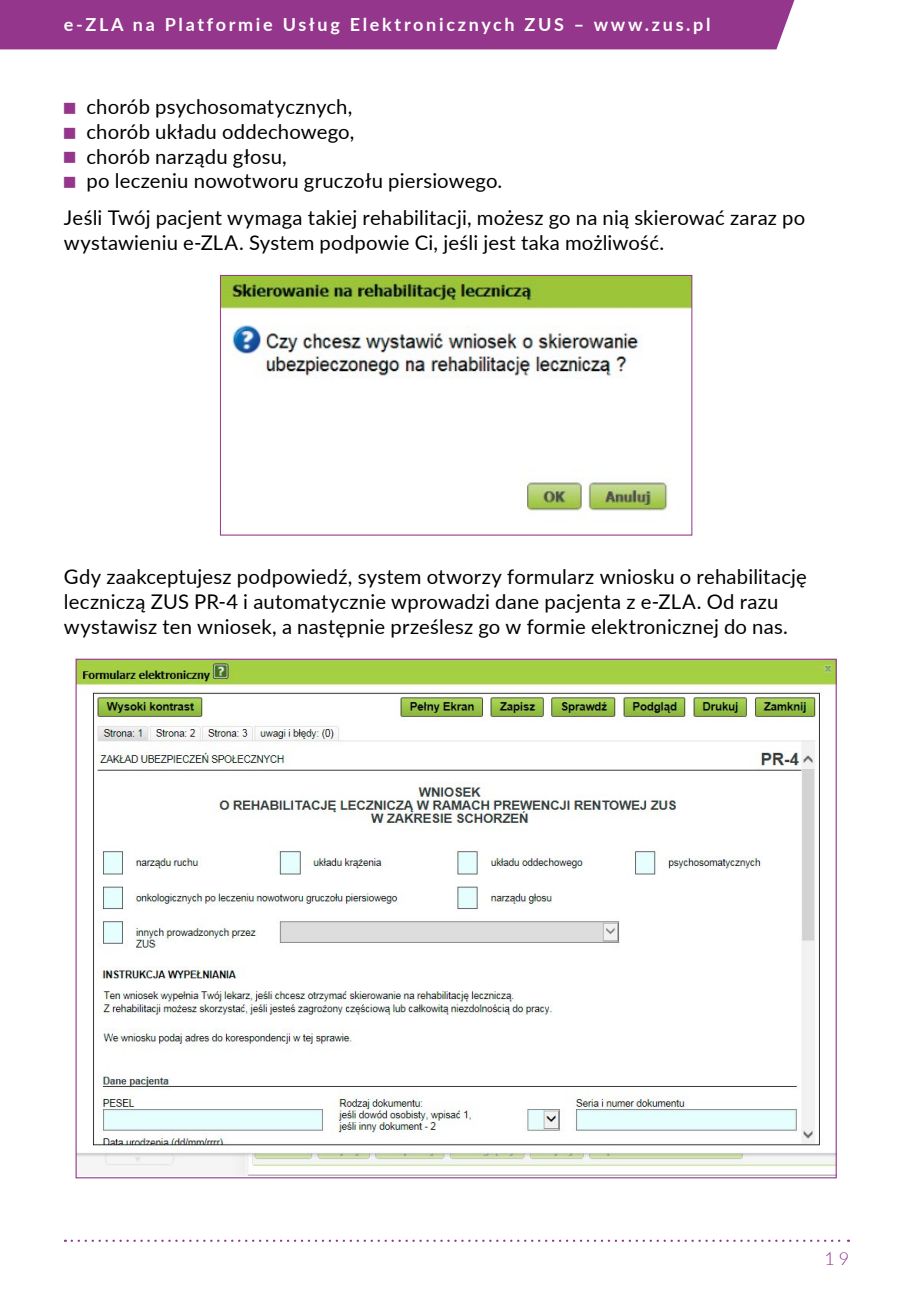
<style>
.page{position:relative;width:913px;height:1295px;background:#fff}
.page>*{position:absolute;margin:0;border:0;box-sizing:border-box;transform-origin:0 0}
.tekst_podstawowy_9_1{font:20.25px/24.8px "Lato";letter-spacing:.01em;color:#000}
.t1{font:700 18px "Lato";letter-spacing:.15em;color:#fff}
.t2{font:300 18px "Lato";color:#94368b}
.s1{font-family:"Newspaper Pi PL Regular A";font-size:15.75px;color:#94368b}
</style>
<div class="page">
<div style="left:0;top:0;width:795px;height:49px;background:#94368b"></div>
<svg style="left:72px;top:1239px;width:776px;height:3px"></svg>
<svg style="left:219px;top:274px;width:473px;height:262px"></svg>
<svg style="left:75px;top:658px;width:761px;height:521px"></svg>
<p class="t1" style="left:64px;top:11px;width:648px">e-ZLA na Platformie Usług Elektronicznych ZUS – www.zus.pl</p>
<p class="tekst_podstawowy_9_1" style="left:64px;top:93px;width:290px"><span class="s1">t</span> chorób psychosomatycznych,</p>
<p class="tekst_podstawowy_9_1" style="left:64px;top:118px;width:292px"><span class="s1">t</span> chorób układu oddechowego,</p>
<p class="tekst_podstawowy_9_1" style="left:64px;top:143px;width:224px"><span class="s1">t</span> chorób narządu głosu,</p>
<p class="tekst_podstawowy_9_1" style="left:64px;top:168px;width:440px"><span class="s1">t</span> po leczeniu nowotworu gruczołu piersiowego.</p>
<p class="tekst_podstawowy_9_1" style="left:64px;top:205px;width:742px">Jeśli Twój pacjent wymaga takiej rehabilitacji, możesz go na nią skierować zaraz po wystawieniu e-ZLA. System podpowie Ci, jeśli jest taka możliwość.</p>
<p class="tekst_podstawowy_9_1" style="left:64px;top:564px;width:744px">Gdy zaakceptujesz podpowiedź, system otworzy formularz wniosku o rehabilitację leczniczą ZUS PR-4 i automatycznie wprowadzi dane pacjenta z e-ZLA. Od razu wystawisz ten wniosek, a następnie prześlesz go w formie elektronicznej do nas.</p>
<p class="t2" style="left:824px;top:1246px;width:26px">19</p>
</div>
